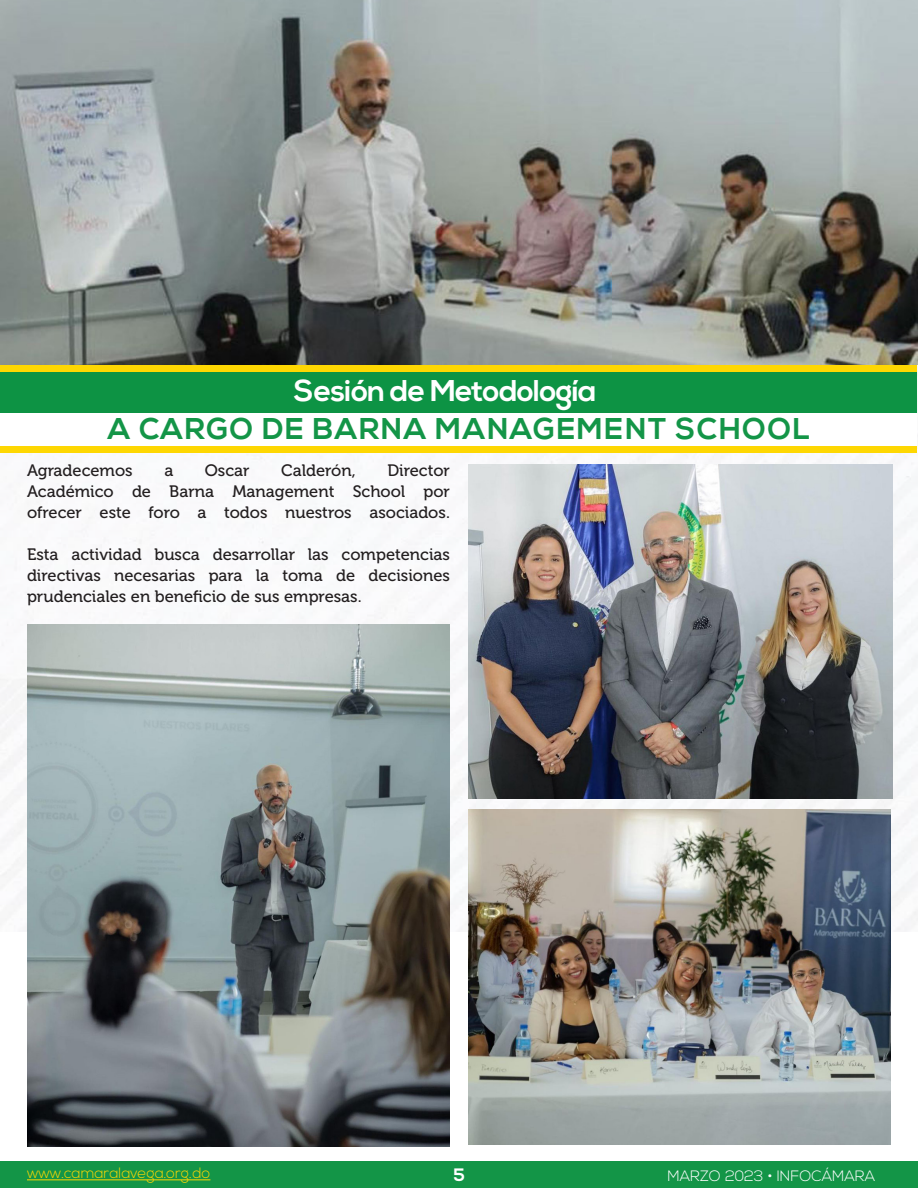
<style>
.page{position:relative;width:918px;height:1188px;background:#fff}
.page>*{position:absolute;margin:0;border:0;box-sizing:border-box;transform-origin:0 0}
.t1{font:700 30px "Nexa";letter-spacing:.05em;color:#139547}
.t2{font:700 30px "Nexa";letter-spacing:-.025em;color:#fff}
.t3{font:700 18px "Nexa";color:#fff}
.Paragraph_Style_3{font:16.5px/21px "Museo 500";color:#231f20;text-align:justify}
.t4{font:300 15px "Nexa";color:#fed702}
.t5{font:300 15px "Nexa";color:#fff}
</style>
<div class="page">
<img style="left:0;top:0;width:918px;height:932px">
<div style="left:1px;top:372px;width:916px;height:41px;background:#0d9344"></div>
<div style="left:1px;top:446px;width:916px;height:7px;background:#fed702"></div>
<div style="left:1px;top:364px;width:916px;height:7px;background:#fed702"></div>
<div style="left:1px;top:413px;width:916px;height:33px;background:#fff"></div>
<img style="left:1px;top:0;width:917px;height:364px">
<img style="left:468px;top:464px;width:424px;height:335px">
<div style="left:0;top:1161px;width:918px;height:27px;background:#139547"></div>
<hr style="left:27px;top:1179px;width:183px;height:1px;background:#fed702">
<img style="left:27px;top:624px;width:423px;height:523px">
<img style="left:468px;top:810px;width:423px;height:335px">
<p class="t2" style="left:294px;top:374px;width:304px">Sesión de Metodología</p>
<p class="t1" style="left:108px;top:411px;width:704px">A CARGO DE BARNA MANAGEMENT SCHOOL</p>
<p class="Paragraph_Style_3" style="left:27px;top:461px;width:107px">Agradecemos</p>
<p class="Paragraph_Style_3" style="left:164px;top:461px;width:10px">a</p>
<p class="Paragraph_Style_3" style="left:205px;top:461px;width:46px">Oscar</p>
<p class="Paragraph_Style_3" style="left:281px;top:461px;width:76px">Calderón,</p>
<p class="Paragraph_Style_3" style="left:27px;top:461px;width:425px;text-indent:360px">Director Académico de Barna Management School por ofrecer este foro a todos nuestros asociados.</p>
<p class="Paragraph_Style_3" style="left:27px;top:545px;width:425px">Esta actividad busca desarrollar las competencias directivas necesarias para la toma de decisiones prudenciales en beneficio de sus empresas.</p>
<p class="t4" style="left:27px;top:1165px;width:185px">www.camaralavega.org.do</p>
<p class="t3" style="left:453px;top:1164px;width:13px">5</p>
<p class="t5" style="left:668px;top:1167px;width:209px">MARZO 2023 • INFOCÁMARA</p>
</div>
